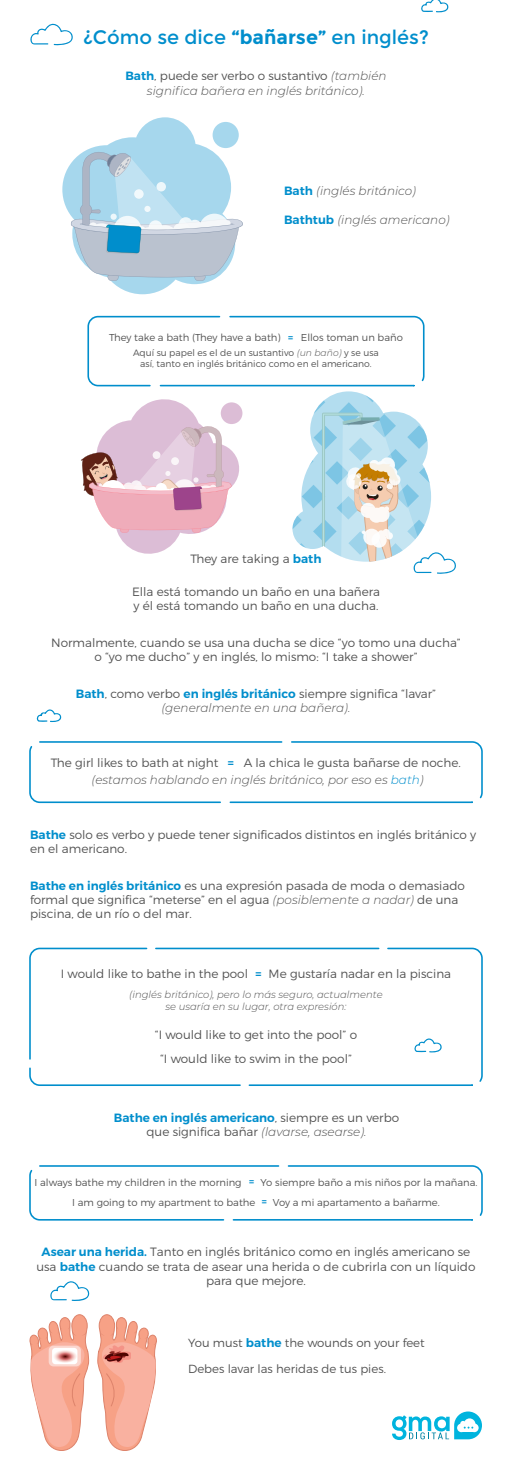
<style>
.page{position:relative;width:512px;height:1477px;background:#fff}
.page>*{position:absolute;margin:0;border:0;box-sizing:border-box;transform-origin:0 0}
.t1{font:19.4px "Montserrat";color:#008ecc}
.t2{font:300 12px/14.4px "Montserrat";color:#515151;text-align:center}
.t3{font:italic 300 12px/14.4px "Montserrat";color:#515151;text-align:center}
.t4{font:300 11.76px/25.8px "Montserrat";color:#515151}
.t5{font:300 10px/20.3px "Montserrat";color:#515151;text-align:center}
.t6{font:italic 300 10px/12px "Montserrat";color:#515151;text-align:center}
.t7{font:300 9.2px/11px "Montserrat";color:#515151;text-align:center}
.s1{font-weight:700}
.s2{font-weight:600;font-style:normal;color:#008ecc}
.s3{font-style:normal}
.s4{font-weight:600;color:#008ecc}
.s5{font-style:italic}
.s6{font-style:italic;color:#008ecc}
.s7{font-weight:600;font-size:12px;color:#008ecc}
</style>
<div class="page">
<svg style="left:30px;top:23px;width:43px;height:22px"></svg>
<svg style="left:36px;top:709px;width:26px;height:13px"></svg>
<svg style="left:421px;top:0;width:28px;height:13px"></svg>
<svg style="left:392px;top:1411px;width:90px;height:28px"></svg>
<div style="left:87px;top:316px;width:338px;height:70px;border:2px dashed #008ecc;border-radius:10px"></div>
<div style="left:29px;top:741px;width:454px;height:62px;border:2px dashed #008ecc;border-radius:10px"></div>
<svg style="left:414px;top:1038px;width:28px;height:14px"></svg>
<div style="left:29px;top:947px;width:454px;height:139px;border:2px dashed #008ecc;border-radius:10px"></div>
<div style="left:29px;top:1165px;width:454px;height:55px;border:2px dashed #008ecc;border-radius:10px"></div>
<svg style="left:62px;top:117px;width:171px;height:177px"></svg>
<div style="left:213px;top:122px;width:26px;height:26px;background:#a6d7ed;border-radius:50%"></div>
<svg style="left:71px;top:150px;width:172px;height:131px;background:#b6d3e4"></svg>
<svg style="left:81px;top:399px;width:161px;height:155px"></svg>
<svg style="left:292px;top:391px;width:164px;height:183px"></svg>
<svg style="left:97px;top:1314px;width:60px;height:136px"></svg>
<svg style="left:29px;top:1281px;width:61px;height:169px"></svg>
<h1 class="t1" style="left:83px;top:26px;width:347px">¿Cómo se dice <span class="s1">“bañarse”</span> en inglés?</h1>
<p class="t3" style="left:125px;top:69px;width:263px"><span class="s2">Bath</span><span class="s3">, puede ser verbo o sustantivo</span> (también significa bañera en inglés británico).</p>
<p class="t3" style="left:284px;top:183px;width:134px"><span class="s2">Bath</span> (inglés británico)</p>
<p class="t3" style="left:284px;top:212px;width:167px"><span class="s2">Bathtub</span> (inglés americano)</p>
<p class="t5" style="left:109px;top:327px;width:295px">They take a bath (They have a bath) <span class="s4">=</span> Ellos toman un baño</p>
<p class="t7" style="left:133px;top:347px;width:247px">Aquí su papel es el de un sustantivo <span class="s5">(un baño)</span> y se usa así, tanto en inglés británico como en el americano.</p>
<p class="t2" style="left:190px;top:551px;width:133px">They are taking a <span class="s4">bath</span></p>
<p class="t2" style="left:132px;top:584px;width:249px;text-align:left">Ella está tomando un baño en una bañera y él está tomando un baño en una ducha.</p>
<p class="t2" style="left:51px;top:635px;width:411px">Normalmente, cuando se usa una ducha se dice “yo tomo una ducha” o “yo me ducho” y en inglés, lo mismo: “I take a shower”</p>
<p class="t2" style="left:76px;top:686px;width:362px"><span class="s4">Bath</span>, como verbo <span class="s4">en inglés británico</span> siempre significa “lavar” <span class="s5">(generalmente en una bañera).</span></p>
<p class="t2" style="left:51px;top:754px;width:412px;line-height:16.5px">The girl likes to bath at night <span class="s4">=</span> A la chica le gusta bañarse de noche. <span class="s5">(estamos hablando en inglés británico, por eso es</span> <span class="s6">bath</span><span class="s5">)</span></p>
<p class="t2" style="left:30px;top:827px;width:448px;text-align:left"><span class="s4">Bathe</span> solo es verbo y puede tener significados distintos en inglés británico y en el americano.</p>
<p class="t2" style="left:30px;top:878px;width:436px;text-align:left"><span class="s4">Bathe en inglés británico</span> es una expresión pasada de moda o demasiado formal que significa “meterse” en el agua <span class="s5">(posiblemente a nadar)</span> de una piscina, de un río o del mar.</p>
<p class="t2" style="left:61px;top:966px;width:392px">I would like to bathe in the pool <span class="s4">=</span> Me gustaría nadar en la piscina</p>
<p class="t6" style="left:129px;top:987px;width:255px">(inglés británico), pero lo más seguro, actualmente se usaría en su lugar, otra expresión:</p>
<p class="t2" style="left:155px;top:1022px;width:204px;line-height:23.9px">“I would like to get into the pool” o “I would like to swim in the pool”</p>
<p class="t2" style="left:114px;top:1109px;width:287px"><span class="s4">Bathe en inglés americano</span>, siempre es un verbo que significa bañar <span class="s5">(lavarse, asearse).</span></p>
<p class="t5" style="left:35px;top:1171px;width:444px">I always bathe my children in the morning <span class="s4">=</span> Yo siempre baño a mis niños por la mañana.<br>I am going to my apartment to bathe <span class="s4">=</span> Voy a mi apartamento a bañarme.</p>
<p class="t2" style="left:36px;top:1244px;width:441px"><span class="s4">Asear una herida.</span> Tanto en inglés británico como en inglés americano se usa <span class="s4">bathe</span> cuando se trata de asear una herida o de cubrirla con un líquido para que mejore.</p>
<p class="t4" style="left:188px;top:1329px;width:238px">You must <span class="s7">bathe</span> the wounds on your feet<br>Debes lavar las heridas de tus pies.</p>
</div>
